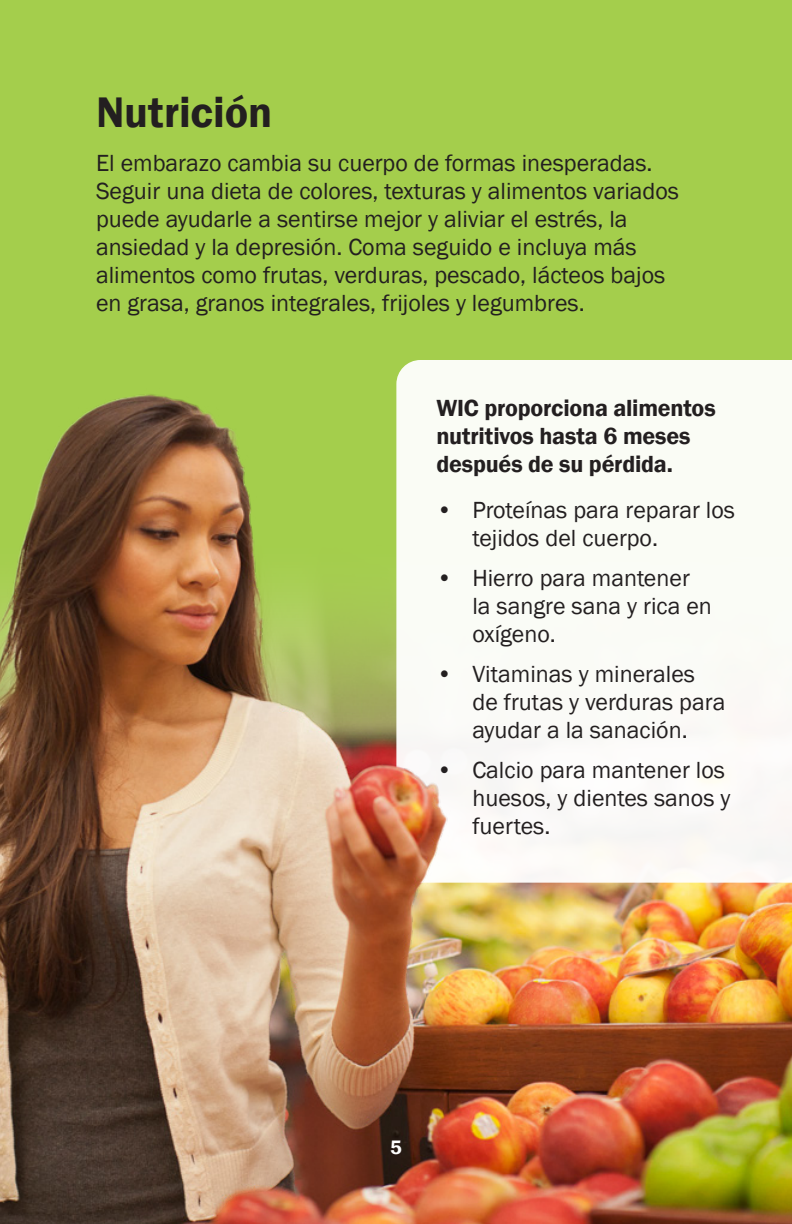
<style>
.page{position:relative;width:792px;height:1224px;background:#fff}
.page>*{position:absolute;margin:0;border:0;box-sizing:border-box;transform-origin:0 0}
.t1{font:600 44px "Franklin Gothic";color:#231f20}
.t2{font:24px/28px "Franklin Gothic";color:#231f20}
.t3{font:600 24px/28px "Franklin Gothic";letter-spacing:-.01em;color:#231f20}
.t4{font:600 20px "Franklin Gothic";color:#fff}
</style>
<div class="page">
<img style="left:545px;top:883px;width:247px;height:341px">
<div style="left:0;top:0;width:792px;height:746px;background:#a4ce4c"></div>
<div style="left:545px;top:360px;width:247px;height:523px;background:#fafcf6"></div>
<img style="left:0;top:360px;width:545px;height:864px">
<h2 class="t1" style="left:96px;top:85px;width:178px">Nutrición</h2>
<p class="t2" style="left:96px;top:149px;width:585px">El embarazo cambia su cuerpo de formas inesperadas.<br>Seguir una dieta de colores, texturas y alimentos variados puede ayudarle a sentirse mejor y aliviar el estrés, la ansiedad y la depresión. Coma seguido e incluya más alimentos como frutas, verduras, pescado, lácteos bajos en grasa, granos integrales, frijoles y legumbres.</p>
<p class="t3" style="left:436px;top:395px;width:281px">WIC proporciona alimentos nutritivos hasta 6 meses después de su pérdida.</p>
<p class="t2" style="left:472px;top:497px;width:264px;text-indent:-36px">• Proteínas para reparar los tejidos del cuerpo.</p>
<p class="t2" style="left:472px;top:565px;width:241px;text-indent:-36px">• Hierro para mantener la sangre sana y rica en oxígeno.</p>
<p class="t2" style="left:472px;top:661px;width:254px;text-indent:-36px">• Vitaminas y minerales de frutas y verduras para ayudar a la sanación.</p>
<p class="t2" style="left:472px;top:757px;width:260px;text-indent:-36px">• Calcio para mantener los huesos, y dientes sanos y fuertes.</p>
<p class="t4" style="left:390px;top:1135px;width:13px">5</p>
</div>
